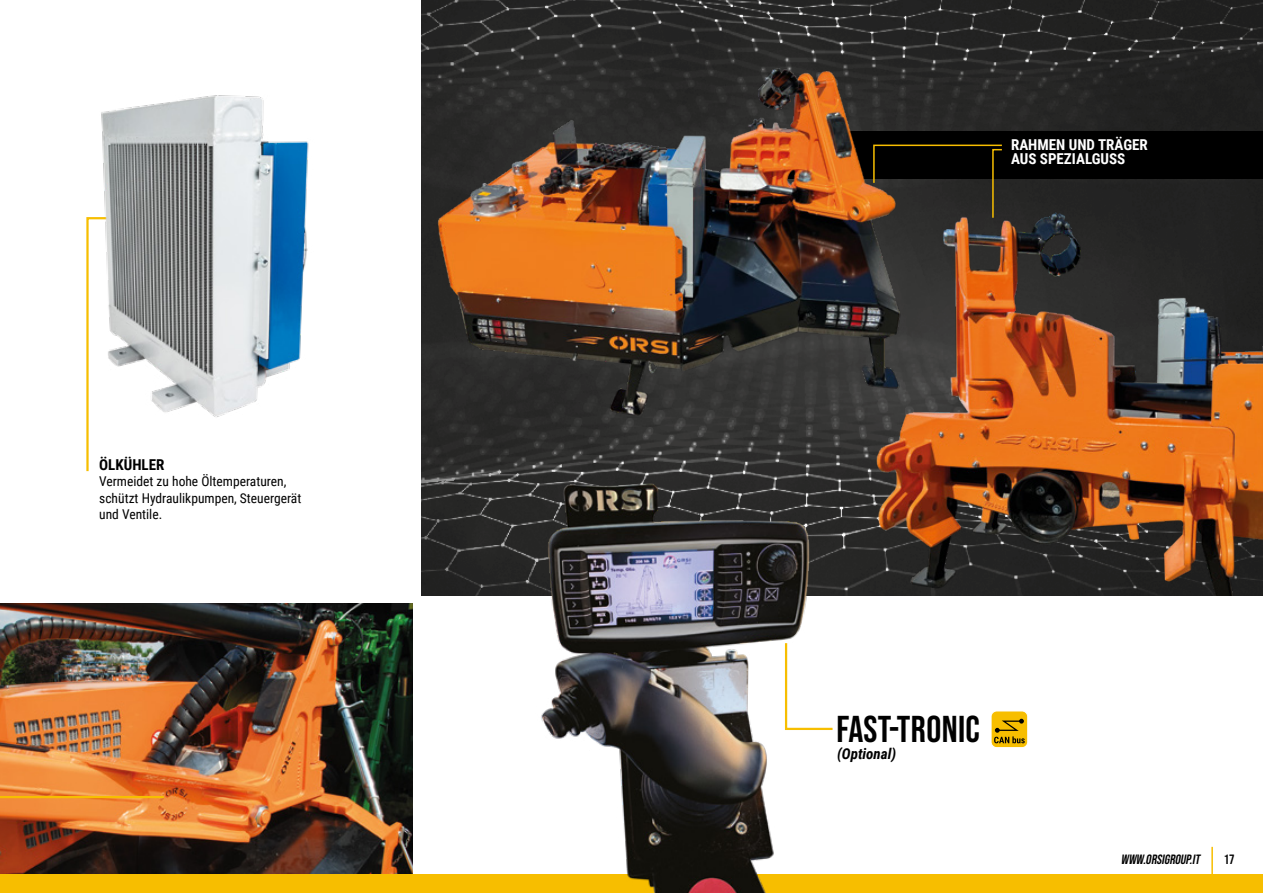
<style>
.page{position:relative;width:1263px;height:893px;background:#fff}
.page>*{position:absolute;margin:0;border:0;box-sizing:border-box;transform-origin:0 0}
.t1{font:37.35px "Bebas Neue";letter-spacing:.01em;color:#000}
.t2{font:700 15px/13.5px "Roboto Condensed";color:#fff}
.t3{font:italic 700 15px "Roboto Condensed";color:#000}
.t4{font:700 15px "Roboto Condensed";color:#000}
.t5{font:13.5px/16.5px "Roboto Condensed";color:#000}
.t6{font:italic 13.5px "Bebas Neue";color:#000}
.t7{font:13.5px "Bebas Neue";color:#000}
</style>
<div class="page">
<div style="left:0;top:874px;width:1263px;height:19px;background:#f7be00"></div>
<hr style="left:1211px;top:847px;width:2px;height:46px;background:#f7be00">
<img style="left:421px;top:0;width:842px;height:596px">
<img style="left:852px;top:205px;width:411px;height:391px">
<img style="left:0;top:604px;width:413px;height:270px">
<svg style="left:0;top:795px;width:166px;height:33px;background:#e48837"></svg>
<svg style="left:819px;top:727px;width:14px;height:3px"></svg>
<div style="left:991px;top:711px;width:37px;height:37px;background:#f7be00;border-radius:6px"></div>
<div style="left:990px;top:710px;width:38px;height:38px;border:1px solid #fff;border-radius:6px"></div>
<svg style="left:994px;top:719px;width:31px;height:24px"></svg>
<img style="left:517px;top:464px;width:302px;height:429px">
<div style="left:774px;top:131px;width:489px;height:47px;background:#000"></div>
<svg style="left:912px;top:144px;width:91px;height:75px"></svg>
<img style="left:421px;top:19px;width:491px;height:414px">
<svg style="left:86px;top:217px;width:6px;height:255px"></svg>
<img style="left:92px;top:95px;width:217px;height:322px">
<p class="t4" style="left:99px;top:454px;width:67px">ÖLKÜHLER</p>
<p class="t5" style="left:99px;top:472px;width:204px">Vermeidet zu hohe Öltemperaturen, schützt Hydraulikpumpen, Steuergerät und Ventile.</p>
<p class="t2" style="left:1011px;top:138px;width:138px">RAHMEN UND TRÄGER<br>AUS SPEZIALGUSS</p>
<h1 class="t1" style="left:836px;top:707px;width:145px">FAST-TRONIC</h1>
<p class="t3" style="left:837px;top:743px;width:61px">(Optional)</p>
<p class="t6" style="left:1121px;top:852px;width:83px">WWW.ORSIGROUP.IT</p>
<p class="t7" style="left:1224px;top:852px;width:12px">17</p>
</div>
